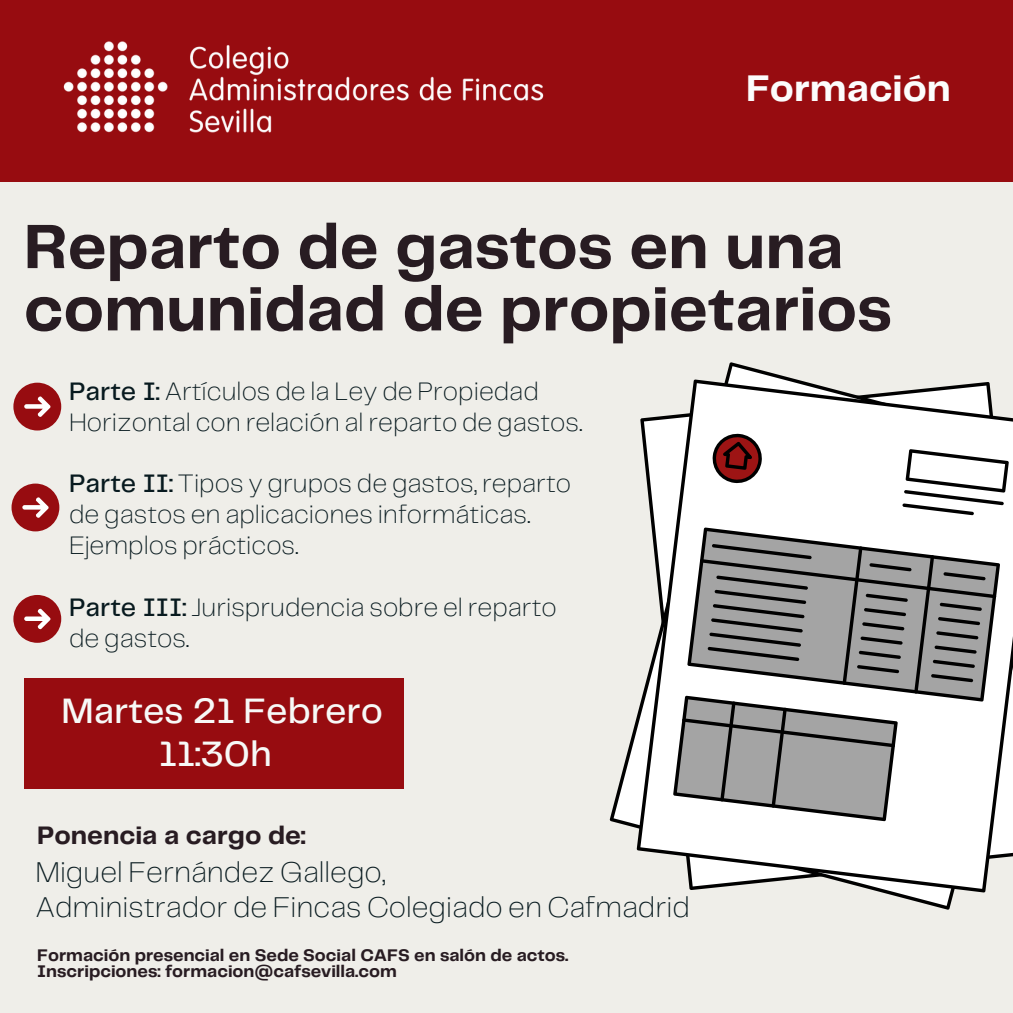
<style>
.page{position:relative;width:1013px;height:1013px;background:#fff}
.page>*{position:absolute;margin:0;border:0;box-sizing:border-box;transform-origin:0 0}
.t1{font:700 64.88px/62.2px "Telegraf";color:#281c22}
.t2{font:700 38.5px "Telegraf";color:#fcfcfc}
.t3{font:500 36.62px/43.5px "Telegraf";color:#f7f9f7;text-align:center}
.t4{font:200 29.62px/35.1px "Telegraf";color:#081a1f}
.t5{font:200 26.25px/31px "Telegraf";color:#081a1f}
.t6{font:700 26.25px "Telegraf";color:#281c22}
.t7{font:700 17.5px/16.9px "Telegraf";color:#281c22}
.s1{font-weight:500}
</style>
<div class="page">
<div style="left:0;top:0;width:1012px;height:1012px;background:#efeee9"></div>
<div style="left:0;top:0;width:1012px;height:181px;background:#970c10"></div>
<img style="left:63px;top:42px;width:481px;height:91px">
<div style="left:24px;top:678px;width:379px;height:111px;background:#970c10"></div>
<div style="left:13px;top:382px;width:48px;height:48px;background:#970c10;border-radius:50%"></div>
<svg style="left:24px;top:396px;width:26px;height:21px"></svg>
<div style="left:12px;top:483px;width:47px;height:48px;background:#970c10;border-radius:50%"></div>
<svg style="left:22px;top:497px;width:27px;height:21px"></svg>
<div style="left:13px;top:595px;width:48px;height:47px;background:#970c10;border-radius:50%"></div>
<svg style="left:24px;top:608px;width:26px;height:21px"></svg>
<svg style="left:609px;top:362px;width:376px;height:548px"></svg>
<svg style="left:636px;top:379px;width:376px;height:513px;fill:#fff"></svg>
<svg style="left:710px;top:431px;width:54px;height:55px;background:#986363"></svg>
<svg style="left:902px;top:449px;width:106px;height:66px;background:#cacaca"></svg>
<svg style="left:687px;top:527px;width:313px;height:174px;background:#ddd"></svg>
<svg style="left:673px;top:544px;width:323px;height:277px;background:#a9a9a9"></svg>
<h2 class="t2" style="left:746px;top:72px;width:206px">Formación</h2>
<h1 class="t1" style="left:24px;top:219px;width:869px">Reparto de gastos en una comunidad de propietarios</h1>
<p class="t5" style="left:69px;top:377px;width:515px"><span class="s1">Parte I:</span> Artículos de la Ley de Propiedad<br>Horizontal con relación al reparto de gastos.</p>
<p class="t5" style="left:69px;top:469px;width:503px"><span class="s1">Parte II:</span> Tipos y grupos de gastos, reparto de gastos en aplicaciones informáticas.<br>Ejemplos prácticos.</p>
<p class="t5" style="left:69px;top:593px;width:489px"><span class="s1">Parte III:</span> Jurisprudencia sobre el reparto de gastos.</p>
<h3 class="t3" style="left:62px;top:690px;width:323px">Martes 21 Febrero<br>11:30h</h3>
<p class="t6" style="left:37px;top:823px;width:270px">Ponencia a cargo de:</p>
<p class="t4" style="left:35px;top:855px;width:656px">Miguel Fernández Gallego,<br>Administrador de Fincas Colegiado en Cafmadrid</p>
<p class="t7" style="left:37px;top:947px;width:533px">Formación presencial en Sede Social CAFS en salón de actos.<br>Inscripciones: formacion@cafsevilla.com</p>
</div>
